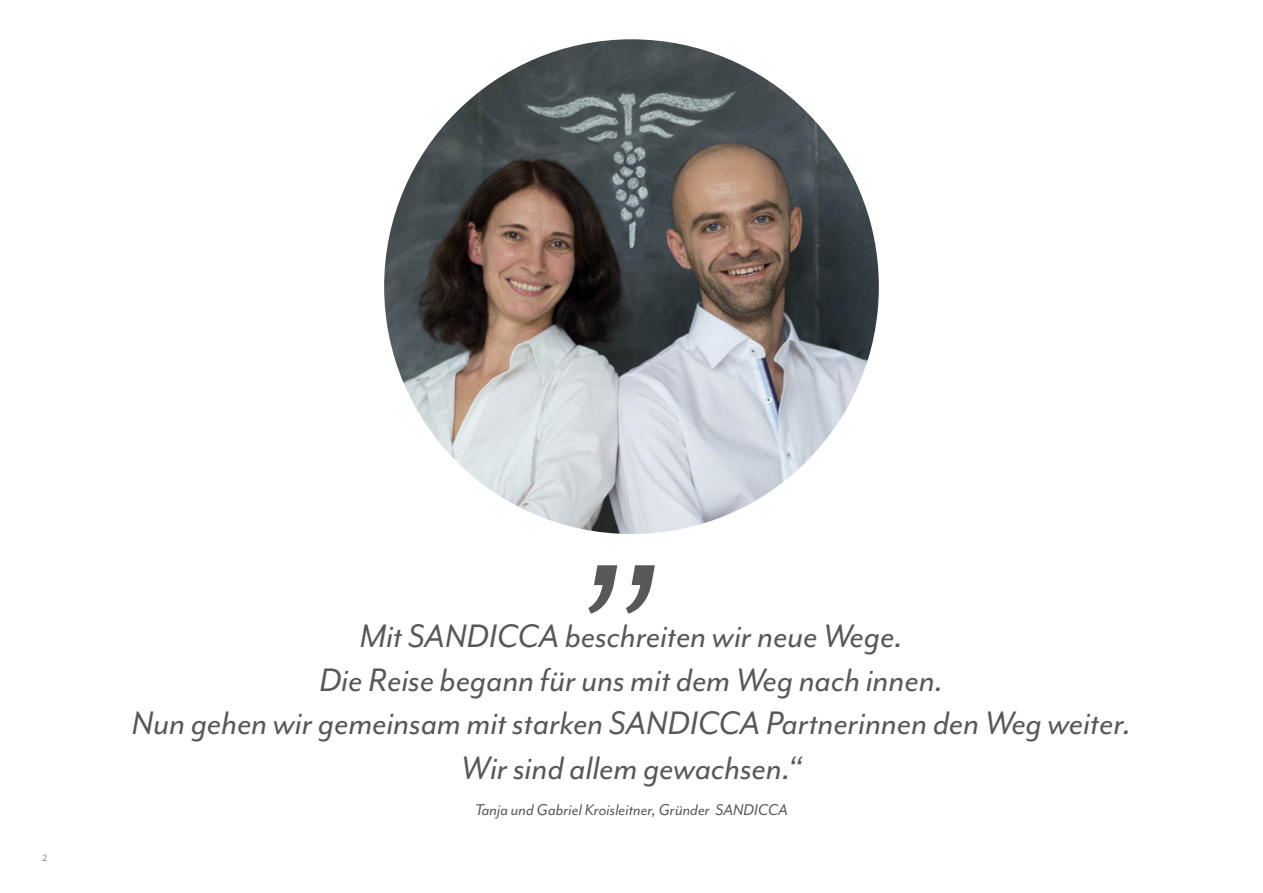
<style>
.page{position:relative;width:1263px;height:893px;background:#fff}
.page>*{position:absolute;margin:0;border:0;box-sizing:border-box;transform-origin:0 0}
.t1{font:italic 225px "Mr Eaves Mod OT";color:#57585a}
.t2{font:italic 37.5px/44px "Mr Eaves Mod OT";color:#57585a;text-align:center}
.t3{font:italic 18px "Mr Eaves Mod OT";color:#57585a}
.t4{font:10.5px "Mr Eaves Mod OT";color:#7c7e81}
</style>
<div class="page">
<img style="left:384px;top:39px;width:495px;height:495px;border-radius:247px">
<p class="t4" style="left:43px;top:852px;width:6px">2</p>
<h1 class="t1" style="left:590px;top:396px;width:85px">„</h1>
<p class="t2" style="left:132px;top:614px;width:1001px">Mit SANDICCA beschreiten wir neue Wege.<br>Die Reise begann für uns mit dem Weg nach innen.<br>Nun gehen wir gemeinsam mit starken SANDICCA Partnerinnen den Weg weiter.<br>Wir sind allem gewachsen.“</p>
<p class="t3" style="left:475px;top:800px;width:314px">Tanja und Gabriel Kroisleitner, Gründer SANDICCA</p>
</div>
